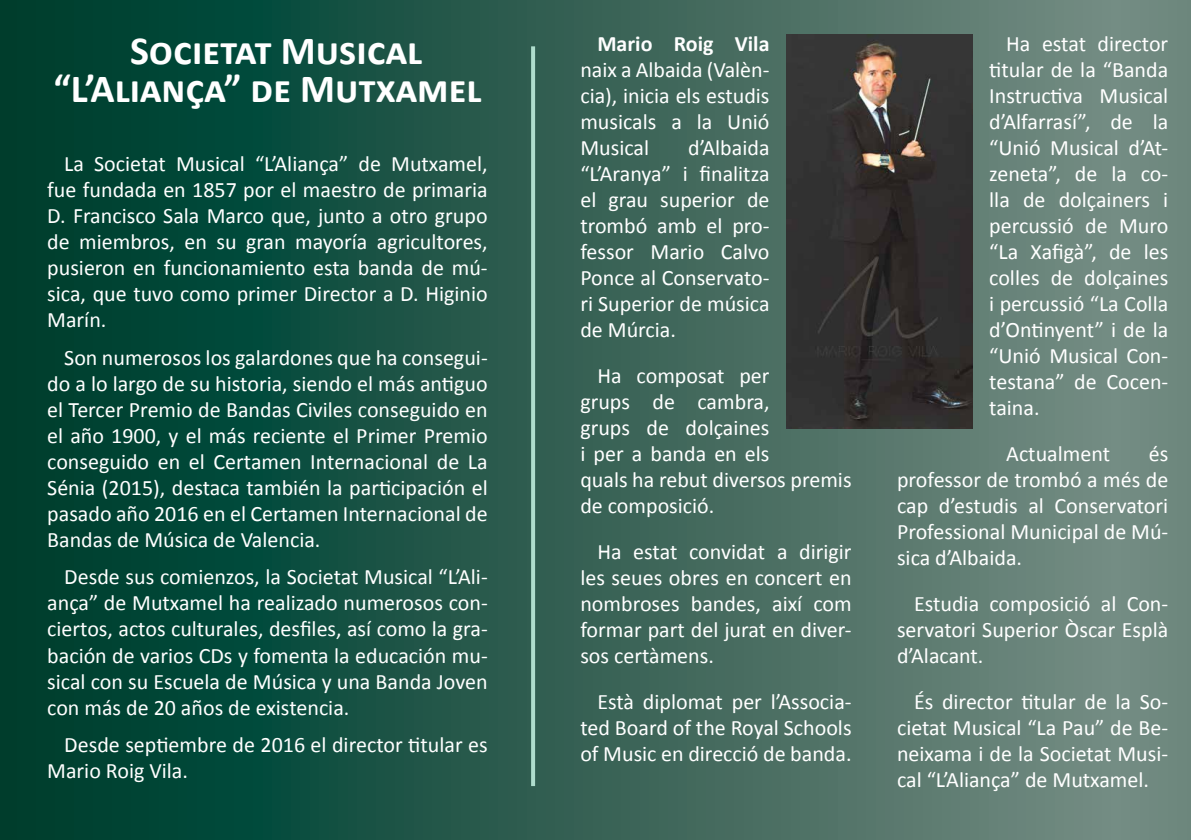
<style>
.page{position:relative;width:1191px;height:840px;background:#fff}
.page>*{position:absolute;margin:0;border:0;box-sizing:border-box;transform-origin:0 0}
.t1{font:700 40px/38px "Calibri";color:#fff;text-align:center}
.t2{font:22px/26px "Calibri";color:#fff;text-align:justify}
.t3{font:700 22px "Calibri";color:#fff}
</style>
<div class="page">
<div style="left:0;top:0;width:1191px;height:839px;background:linear-gradient(to right,#003928,#7a8d85)"></div>
<img style="left:786px;top:34px;width:186px;height:394px">
<svg style="left:531px;top:46px;width:4px;height:739px;background:#abd9c9"></svg>
<h1 class="t1" style="left:54px;top:32px;width:429px">Societat Musical “L’Aliança” de Mutxamel</h1>
<p class="t2" style="left:47px;top:151px;width:442px;text-indent:17px">La Societat Musical “L’Aliança” de Mutxamel, fue fundada en 1857 por el maestro de primaria D. Francisco Sala Marco que, junto a otro grupo de miembros, en su gran mayoría agricultores, pusieron en funcionamiento esta banda de mú&shy;sica, que tuvo como primer Director a D. Higinio Marín.</p>
<p class="t2" style="left:47px;top:344px;width:442px;text-indent:17px">Son numerosos los galardones que ha consegui&shy;do a lo largo de su historia, siendo el más antiguo el Tercer Premio de Bandas Civiles conseguido en el año 1900, y el más reciente el Primer Premio conseguido en el Certamen Internacional de La Sénia (2015), destaca también la participación el pasado año 2016 en el Certamen Internacional de Bandas de Música de Valencia.</p>
<p class="t2" style="left:47px;top:564px;width:442px;text-indent:17px">Desde sus comienzos, la Societat Musical “L’Ali&shy;ança” de Mutxamel ha realizado numerosos con&shy;ciertos, actos culturales, desfiles, así como la gra&shy;bación de varios CDs y fomenta la educación mu&shy;sical con su Escuela de Música y una Banda Joven con más de 20 años de existencia.</p>
<p class="t2" style="left:47px;top:731px;width:442px;text-indent:17px">Desde septiembre de 2016 el director titular es<br>Mario Roig Vila.</p>
<p class="t3" style="left:597px;top:29px;width:174px">Mario Roig Vila</p>
<p class="t2" style="left:580px;top:56px;width:191px">naix a Albaida (Valèn&shy;cia), inicia els estudis musicals a la Unió Musical</p>
<p class="t2" style="left:580px;top:134px;width:191px;text-indent:108px">d’Albaida “L’Aranya” i finalitza el grau superior de trombó amb el pro&shy;fessor Mario Calvo Ponce al Conservato&shy;ri Superior de música de Múrcia.</p>
<p class="t2" style="left:580px;top:362px;width:273px;text-align:left;text-indent:17px">Ha composat per<br>grups de cambra,<br>grups de dolçaines<br>i per a banda en els<br>quals ha rebut diversos premis de composició.</p>
<p class="t2" style="left:580px;top:538px;width:273px;text-indent:17px">Ha estat convidat a dirigir les seues obres en concert en nombroses bandes, així com formar part del jurat en diver&shy;sos certàmens.</p>
<p class="t2" style="left:580px;top:688px;width:273px;text-indent:17px">Està diplomat per l’Associa&shy;ted Board of the Royal Schools of Music en direcció de banda.</p>
<p class="t2" style="left:989px;top:30px;width:181px;text-indent:17px">Ha estat director titular de la “Banda Instructiva Musical d’Alfarrasí”, de la “Unió Musical d’At&shy;zeneta”, de la co&shy;lla de dolçainers i percussió de Muro “La Xafigà”, de les colles de dolçaines i percussió “La Colla d’Ontinyent” i de la “Unió Musical Con&shy;testana” de Cocen&shy;taina.</p>
<p class="t2" style="left:1006px;top:440px;width:105px">Actualment</p>
<p class="t2" style="left:897px;top:440px;width:273px;text-indent:252px">és professor de trombó a més de cap d’estudis al Conservatori Professional Municipal de Mú&shy;sica d’Albaida.</p>
<p class="t2" style="left:897px;top:590px;width:273px;text-indent:17px">Estudia composició al Con&shy;servatori Superior Òscar Esplà d’Alacant.</p>
<p class="t2" style="left:897px;top:688px;width:273px;text-indent:17px">És director titular de la So&shy;cietat Musical “La Pau” de Be&shy;neixama i de la Societat Musi&shy;cal “L’Aliança” de Mutxamel.</p>
</div>
